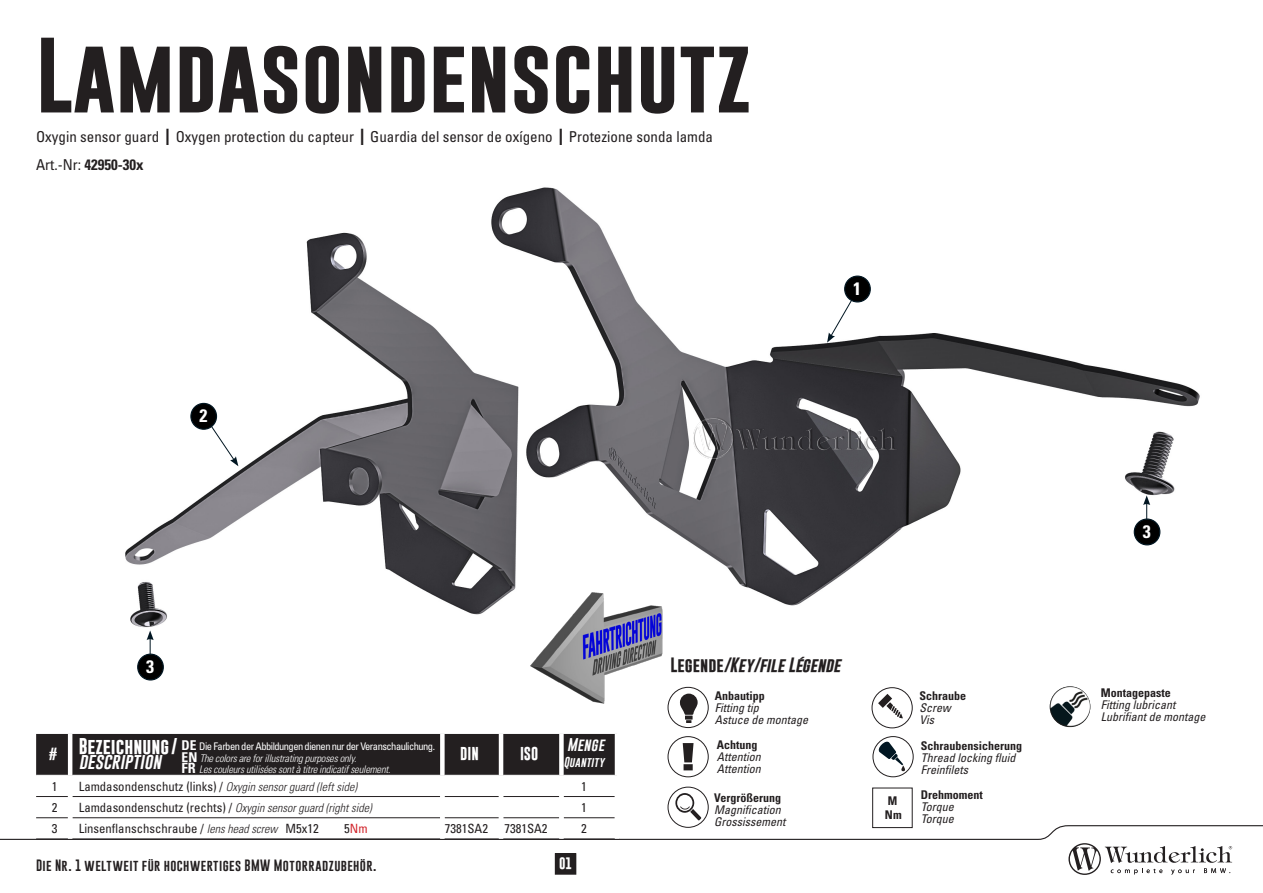
<style>
.page{position:relative;width:1263px;height:893px;background:#fff}
.page>*{position:absolute;margin:0;border:0;box-sizing:border-box;transform-origin:0 0}
.t1{font:700 76.5px "Gobold";color:#231f20}
.BU{font:700 condensed 18px "Univers LT Std";color:#fff}
.t2{font:700 16.5px/15.3px "Gobold";color:#fff}
.t3{font:condensed 15px "Univers LT Std";color:#231f20}
.BU-2{font:italic 700 15px "Gobold";color:#231f20}
.t4{font:700 condensed 15px "Univers LT Std";color:#231f20}
.t5{font:700 13.5px "Gobold";color:#fff}
.t6{font:italic 13.5px "Gobold";color:#fff}
.t7{font:condensed 12.75px "Univers LT Std";color:#231f20}
.t8{font:condensed 12.75px "Univers LT Std";color:#d1232a}
.t9{font:700 12.75px "Gobold";color:#fff}
.BU-3{font:italic condensed 12px "Univers LT Std";color:#231f20}
.t10{font:italic 300 condensed 12px "Univers LT Std";color:#231f20}
.BU-4{font:700 condensed 12px "Univers LT Std";color:#231f20}
.t11{font:12px "Gobold";letter-spacing:.035em;color:#231f20}
.t12{font:700 12px "Gobold";color:#fff}
.BU-5{font:700 condensed 12px "Univers LT Std";color:#231f20;scale:.95 1}
.t13{font:italic 300 condensed 10.5px "Univers LT Std";letter-spacing:-.02em;color:#fff}
.t14{font:condensed 10.5px "Univers LT Std";letter-spacing:-.05em;color:#fff}
.t15{font:italic 10.5px "Gobold";color:#fff}
.s1{font-size:22.5px}
.s2{font-weight:400}
.s3{font-weight:400;font-style:italic}
.s4{font-weight:700;font-size:13.5px}
.s5{font-weight:700;font-style:normal;font-size:13.5px}
.s6{font-weight:700;font-style:normal;font-size:14.25px}
.s7{font-weight:400;font-style:normal;font-size:12.75px}
.s8{font-weight:300;font-style:italic;font-size:12px}
.s9{color:#231f20}
.s10{font-style:normal}
</style>
<div class="page">
<img style="left:125px;top:187px;width:1075px;height:494px">
<img style="left:520px;top:563px;width:161px;height:152px">
<div style="left:872px;top:687px;width:41px;height:41px;border:1px solid #231f20;border-radius:50%"></div>
<svg style="left:878px;top:694px;width:25px;height:24px"></svg>
<svg style="left:873px;top:737px;width:40px;height:40px"></svg>
<div style="left:872px;top:736px;width:41px;height:41px;border:1px solid #231f20;border-radius:50%"></div>
<svg style="left:878px;top:741px;width:27px;height:30px"></svg>
<div style="left:668px;top:687px;width:40px;height:41px;background:#fff;border-radius:50%"></div>
<div style="left:668px;top:687px;width:41px;height:41px;border:1px solid #231f20;border-radius:50%"></div>
<svg style="left:680px;top:694px;width:18px;height:29px"></svg>
<div style="left:668px;top:736px;width:41px;height:41px;border:1px solid #231f20;border-radius:50%"></div>
<svg style="left:683px;top:743px;width:10px;height:27px"></svg>
<svg style="left:668px;top:787px;width:40px;height:40px"></svg>
<div style="left:668px;top:787px;width:41px;height:41px;border:1px solid #231f20;border-radius:50%"></div>
<svg style="left:0;top:793px;width:1263px;height:82px"></svg>
<img style="left:1050px;top:686px;width:40px;height:41px;border-radius:20px">
<div style="left:191px;top:403px;width:25px;height:26px;background:#000;border-radius:50%"></div>
<div style="left:190px;top:403px;width:27px;height:27px;border:1px solid #011622;border-radius:50%"></div>
<svg style="left:210px;top:424px;width:28px;height:42px"></svg>
<img style="left:694px;top:417px;width:206px;height:41px">
<div style="left:36px;top:734px;width:579px;height:41px;background:#231f20"></div>
<hr style="left:68px;top:734px;width:4px;height:41px;background:#fff">
<div style="left:440px;top:734px;width:5px;height:41px;background:#fff"></div>
<hr style="left:499px;top:734px;width:4px;height:41px;background:#fff">
<div style="left:559px;top:734px;width:5px;height:41px;background:#fff"></div>
<hr style="left:36px;top:796px;width:32px;height:1px;background:#231f20">
<hr style="left:72px;top:796px;width:368px;height:1px;background:#231f20">
<hr style="left:445px;top:796px;width:54px;height:1px;background:#231f20">
<hr style="left:503px;top:796px;width:56px;height:1px;background:#231f20">
<hr style="left:564px;top:796px;width:51px;height:1px;background:#231f20">
<hr style="left:36px;top:817px;width:32px;height:1px;background:#231f20">
<hr style="left:72px;top:817px;width:368px;height:1px;background:#231f20">
<hr style="left:445px;top:817px;width:54px;height:1px;background:#231f20">
<hr style="left:503px;top:817px;width:56px;height:1px;background:#231f20">
<hr style="left:564px;top:817px;width:51px;height:1px;background:#231f20">
<hr style="left:36px;top:839px;width:34px;height:1px;background:#231f20">
<hr style="left:70px;top:839px;width:372px;height:1px;background:#231f20">
<hr style="left:442px;top:839px;width:59px;height:1px;background:#231f20">
<hr style="left:501px;top:839px;width:60px;height:1px;background:#231f20">
<hr style="left:561px;top:839px;width:58px;height:1px;background:#231f20">
<hr style="left:68px;top:775px;width:4px;height:21px;background:#fff">
<div style="left:440px;top:775px;width:5px;height:21px;background:#fff"></div>
<hr style="left:499px;top:775px;width:4px;height:21px;background:#fff">
<div style="left:559px;top:775px;width:5px;height:21px;background:#fff"></div>
<hr style="left:615px;top:775px;width:4px;height:21px;background:#fff">
<hr style="left:68px;top:796px;width:4px;height:22px;background:#fff">
<div style="left:440px;top:796px;width:5px;height:22px;background:#fff"></div>
<hr style="left:499px;top:796px;width:4px;height:22px;background:#fff">
<div style="left:559px;top:796px;width:5px;height:22px;background:#fff"></div>
<hr style="left:615px;top:796px;width:4px;height:22px;background:#fff">
<hr style="left:68px;top:818px;width:4px;height:21px;background:#fff">
<div style="left:440px;top:818px;width:5px;height:21px;background:#fff"></div>
<hr style="left:499px;top:818px;width:4px;height:21px;background:#fff">
<div style="left:559px;top:818px;width:5px;height:21px;background:#fff"></div>
<hr style="left:615px;top:818px;width:4px;height:21px;background:#fff">
<div style="left:845px;top:276px;width:25px;height:26px;background:#000;border-radius:50%"></div>
<div style="left:844px;top:276px;width:27px;height:26px;border:1px solid #011622;border-radius:50%"></div>
<svg style="left:827px;top:299px;width:26px;height:44px"></svg>
<div style="left:1134px;top:519px;width:26px;height:26px;background:#000;border-radius:50%"></div>
<div style="left:1134px;top:518px;width:26px;height:27px;border:1px solid #011622;border-radius:50%"></div>
<svg style="left:1143px;top:495px;width:7px;height:24px"></svg>
<div style="left:138px;top:654px;width:25px;height:26px;background:#000;border-radius:50%"></div>
<div style="left:137px;top:654px;width:27px;height:26px;border:1px solid #011622;border-radius:50%"></div>
<svg style="left:147px;top:630px;width:7px;height:24px"></svg>
<p class="t1" style="left:36px;top:25px;width:717px">Lamdasondenschutz</p>
<p class="t3" style="left:36px;top:127px;width:678px">Oxygin sensor guard <span class="s1">I</span> Oxygen protection du capteur <span class="s1">I</span> Guardia del sensor de oxígeno <span class="s1">I</span> Protezione sonda lamda</p>
<p class="t4" style="left:36px;top:156px;width:109px"><span class="s2">Art.-Nr:</span> 42950-30x</p>
<p class="BU" style="left:199px;top:405px;width:9px">2</p>
<p class="BU" style="left:853px;top:277px;width:9px">1</p>
<p class="BU" style="left:146px;top:655px;width:9px">3</p>
<p class="t9" style="left:49px;top:745px;width:10px">#</p>
<p class="t2" style="left:79px;top:738px;width:101px">Bezeichnung/ <span class="s3">description</span></p>
<p class="t5" style="left:460px;top:745px;width:20px">DIN</p>
<p class="t5" style="left:520px;top:745px;width:20px">ISO</p>
<p class="t14" style="left:182px;top:740px;width:255px"><span class="s4">DE</span> Die Farben der Abbildungen dienen nur der Veranschaulichung.</p>
<p class="t13" style="left:182px;top:752px;width:176px"><span class="s5">EN</span> The colors are for illustrating purposes only.</p>
<p class="t13" style="left:182px;top:763px;width:210px"><span class="s6">FR</span> Les couleurs utilisées sont à titre indicatif seulement.</p>
<p class="t6" style="left:567px;top:736px;width:42px">Menge</p>
<p class="t15" style="left:564px;top:755px;width:44px">Quantity</p>
<p class="t7" style="left:52px;top:778px;width:7px">1</p>
<p class="t10" style="left:79px;top:779px;width:280px"><span class="s7">Lamdasondenschutz (links) /</span> Oxygin sensor guard (left side)</p>
<p class="t7" style="left:581px;top:778px;width:7px">1</p>
<p class="t7" style="left:52px;top:799px;width:7px">2</p>
<p class="t10" style="left:79px;top:800px;width:295px"><span class="s7">Lamdasondenschutz (rechts) /</span> Oxygin sensor guard (right side)</p>
<p class="t7" style="left:581px;top:799px;width:7px">1</p>
<p class="t7" style="left:52px;top:820px;width:7px">3</p>
<p class="t7" style="left:79px;top:820px;width:242px">Linsenflanschschraube / <span class="s8">lens head screw</span> M5x12</p>
<p class="t8" style="left:344px;top:820px;width:25px"><span class="s9">5</span>Nm</p>
<p class="t7" style="left:445px;top:820px;width:45px">7381SA2</p>
<p class="t7" style="left:504px;top:820px;width:45px">7381SA2</p>
<p class="t7" style="left:581px;top:820px;width:7px">2</p>
<p class="t11" style="left:36px;top:858px;width:342px">Die Nr. 1 weltweit für hochwertiges BMW Motorradzubehör.</p>
<p class="t12" style="left:559px;top:855px;width:15px">01</p>
<p class="BU-2" style="left:671px;top:655px;width:171px"><span class="s10">Legende</span>/Key/file Légende</p>
<p class="BU-4" style="left:715px;top:688px;width:52px">Anbautipp</p>
<p class="BU-3" style="left:715px;top:700px;width:45px">Fitting tip</p>
<p class="BU-3" style="left:715px;top:712px;width:95px">Astuce de montage</p>
<p class="BU-4" style="left:717px;top:738px;width:42px">Achtung</p>
<p class="BU-3" style="left:717px;top:750px;width:46px">Attention</p>
<p class="BU-3" style="left:717px;top:762px;width:46px">Attention</p>
<p class="BU-4" style="left:714px;top:791px;width:68px">Vergrößerung</p>
<p class="BU-3" style="left:714px;top:802px;width:68px">Magnification</p>
<p class="BU-3" style="left:714px;top:814px;width:73px">Grossissement</p>
<p class="BU-5" style="left:888px;top:793px;width:11px">M</p>
<p class="BU-4" style="left:885px;top:808px;width:18px">Nm</p>
<p class="BU-4" style="left:919px;top:688px;width:48px">Schraube</p>
<p class="BU-3" style="left:919px;top:700px;width:33px">Screw</p>
<p class="BU-3" style="left:919px;top:712px;width:16px">Vis</p>
<p class="BU-4" style="left:921px;top:738px;width:103px">Schraubensicherung</p>
<p class="BU-3" style="left:921px;top:750px;width:96px">Thread locking fluid</p>
<p class="BU-3" style="left:921px;top:762px;width:49px">Freinfilets</p>
<p class="BU-4" style="left:921px;top:787px;width:63px">Drehmoment</p>
<p class="BU-3" style="left:921px;top:799px;width:34px">Torque</p>
<p class="BU-3" style="left:921px;top:811px;width:34px">Torque</p>
<p class="BU" style="left:1143px;top:520px;width:9px">3</p>
<p class="BU-4" style="left:1101px;top:685px;width:71px">Montagepaste</p>
<p class="BU-3" style="left:1101px;top:697px;width:76px">Fitting lubricant</p>
<p class="BU-3" style="left:1101px;top:709px;width:106px">Lubrifiant de montage</p>
</div>
